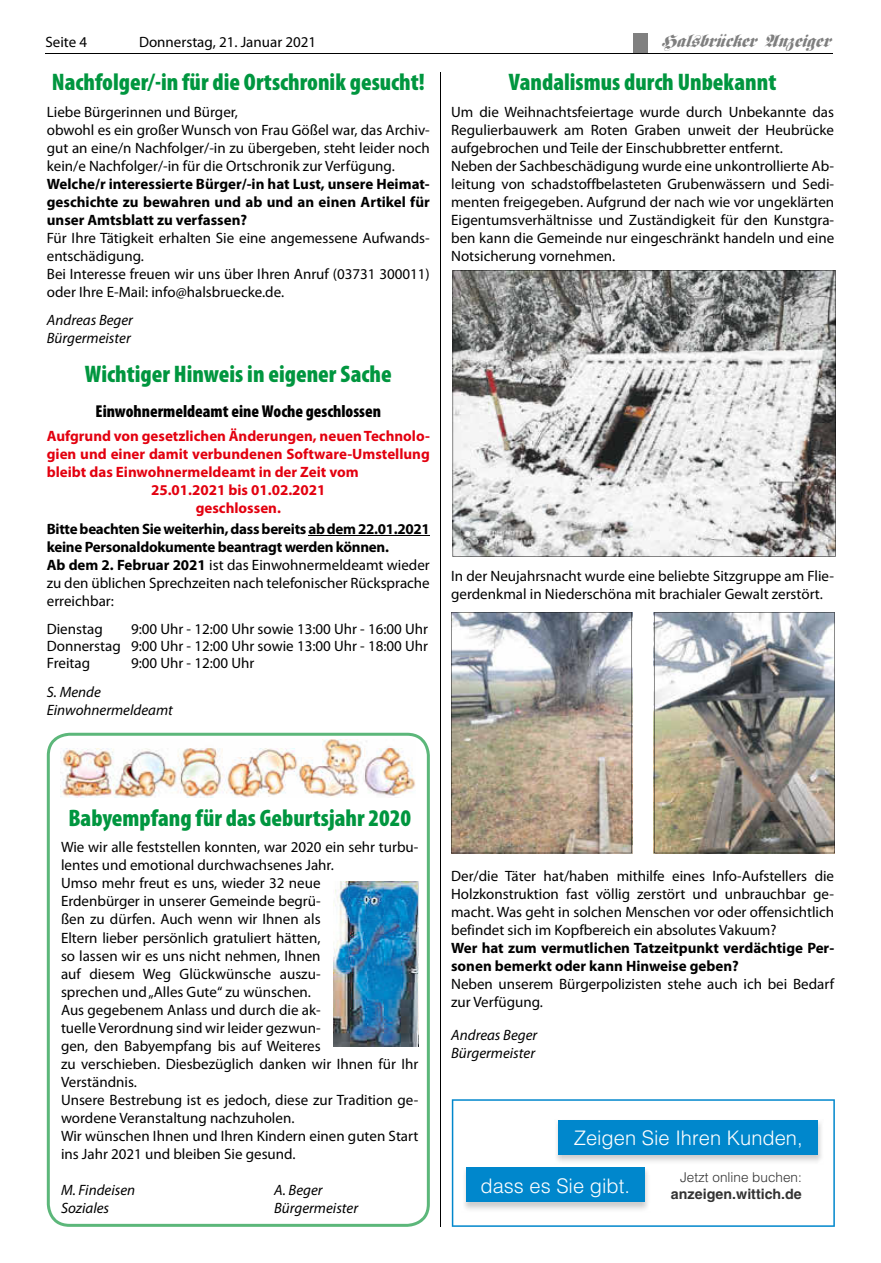
<style>
.page{position:relative;width:881px;height:1263px;background:#fff}
.page>*{position:absolute;margin:0;border:0;box-sizing:border-box;transform-origin:0 0}
.t1{font:900 condensed 24px "Myriad Pro";color:#00963f}
.t2{font:300 20.1px "Helvetica LT";color:#fff}
.t3{font:18px "TT3 A15 OI00";letter-spacing:-.005em;color:#7f7f7f}
.t4{font:900 condensed 17.25px "Myriad Pro";color:#000}
.t5{font:15px/18px "Myriad Pro Regular 4";color:#000}
.t6{font:700 15px/18px "Myriad Pro";letter-spacing:-.005em;color:#000}
.t7{font:700 15px "Myriad Pro";color:#e3000f}
.t8{font:italic 15px/18px "Myriad Pro";color:#000}
.t9{font:700 14.25px "Helvetica LT";color:#333}
.t10{font:300 13.5px "Helvetica LT";color:#333}
.t11{font:13.5px "Helvetica";letter-spacing:-.005em;color:#000}
.s1{font-family:"Myriad Pro";font-weight:700}
</style>
<div class="page">
<hr style="left:440px;top:72px;width:1px;height:1155px;background:#000">
<hr style="left:45px;top:53px;width:787px;height:1px;background:#000">
<div style="left:633px;top:33px;width:14px;height:20px;background:#808080"></div>
<svg style="left:452px;top:270px;width:383px;height:287px"></svg>
<hr style="left:308px;top:535px;width:121px;height:1px;background:#000">
<svg style="left:47px;top:733px;width:382px;height:494px"></svg>
<img style="left:333px;top:881px;width:85px;height:165px">
<img style="left:451px;top:612px;width:180px;height:241px">
<img style="left:653px;top:612px;width:181px;height:241px">
<svg style="left:451px;top:1099px;width:383px;height:128px"></svg>
<img style="left:553px;top:1119px;width:270px;height:45px">
<div style="left:558px;top:1119px;width:259px;height:35px;background:#0087cc"></div>
<img style="left:461px;top:1167px;width:189px;height:45px">
<div style="left:465px;top:1167px;width:179px;height:35px;background:#0087cc"></div>
<p class="t11" style="left:225px;top:35px;width:100px">13. August 2008</p>
<p class="t3" style="left:660px;top:35px;width:170px">Halsbrücker Anzeiger</p>
<h1 class="t1" style="left:508px;top:67px;width:269px">Vandalismus durch Unbekannt</h1>
<p class="t5" style="left:451px;top:103px;width:384px">Um die Weihnachtsfeiertage wurde durch Unbekannte das Regulierbauwerk am Roten Graben unweit der Heubrücke aufgebrochen und Teile der Einschubbretter entfernt.<br>Neben der Sachbeschädigung wurde eine unkontrollierte Ab&shy;leitung von schadstoffbelasteten Grubenwässern und Sedi&shy;menten freigegeben. Aufgrund der nach wie vor ungeklärten Eigentumsverhältnisse und Zuständigkeit für den Kunstgra&shy;ben kann die Gemeinde nur eingeschränkt handeln und eine Notsicherung vornehmen.</p>
<p class="t5" style="left:45px;top:33px;width:43px">Seite 4</p>
<p class="t5" style="left:139px;top:33px;width:179px">Donnerstag, 21. Januar 2021</p>
<h1 class="t1" style="left:52px;top:67px;width:374px">Nachfolger/-in für die Ortschronik gesucht!</h1>
<p class="t5" style="left:47px;top:103px;width:384px">Liebe Bürgerinnen und Bürger,<br>obwohl es ein großer Wunsch von Frau Gößel war, das Archiv&shy;gut an eine/n Nachfolger/-in zu übergeben, steht leider noch kein/e Nachfolger/-in für die Ortschronik zur Verfügung.</p>
<p class="t6" style="left:47px;top:174px;width:384px;text-align:justify">Welche/r interessierte Bürger/-in hat Lust, unsere Heimat&shy;geschichte zu bewahren und ab und an einen Artikel für unser Amtsblatt zu verfassen?</p>
<p class="t5" style="left:47px;top:229px;width:384px">Für Ihre Tätigkeit erhalten Sie eine angemessene Aufwands&shy;entschädigung.<br>Bei Interesse freuen wir uns über Ihren Anruf (03731 300011) oder Ihre E-Mail: info@halsbruecke.de.</p>
<p class="t8" style="left:47px;top:311px;width:88px">Andreas Beger<br>Bürgermeister</p>
<h1 class="t1" style="left:85px;top:358px;width:308px">Wichtiger Hinweis in eigener Sache</h1>
<p class="t4" style="left:95px;top:400px;width:287px">Einwohnermeldeamt eine Woche geschlossen</p>
<p class="t7" style="left:47px;top:426px;width:384px">Aufgrund von gesetzlichen Änderungen, neuen Technolo-</p>
<p class="t7" style="left:47px;top:444px;width:384px">gien und einer damit verbundenen Software-Umstellung</p>
<p class="t7" style="left:47px;top:462px;width:313px">bleibt das Einwohnermeldeamt in der Zeit vom</p>
<p class="t7" style="left:151px;top:480px;width:176px">25.01.2021 bis 01.02.2021</p>
<p class="t7" style="left:196px;top:498px;width:87px">geschlossen.</p>
<p class="t6" style="left:47px;top:519px;width:384px">Bitte beachten Sie weiterhin, dass bereits ab dem 22.01.2021 keine Personaldokumente beantragt werden können.</p>
<p class="t5" style="left:47px;top:556px;width:384px;text-align:justify"><span class="s1">Ab dem 2. Februar 2021</span> ist das Einwohnermeldeamt wieder zu den üblichen Sprechzeiten nach telefonischer Rücksprache erreichbar:</p>
<p class="t5" style="left:47px;top:619px;width:57px">Dienstag</p>
<p class="t5" style="left:451px;top:567px;width:384px">In der Neujahrsnacht wurde eine beliebte Sitzgruppe am Flie&shy;gerdenkmal in Niederschöna mit brachialer Gewalt zerstört.</p>
<p class="t5" style="left:47px;top:620px;width:382px;line-height:17.2px;text-align:justify;text-indent:84px">9:00 Uhr - 12:00 Uhr sowie 13:00 Uhr - 16:00 Uhr Donnerstag 9:00 Uhr - 12:00 Uhr sowie 13:00 Uhr - 18:00 Uhr Freitag</p>
<p class="t5" style="left:131px;top:654px;width:125px">9:00 Uhr - 12:00 Uhr</p>
<p class="t8" style="left:47px;top:682px;width:127px">S. Mende<br>Einwohnermeldeamt</p>
<h1 class="t1" style="left:68px;top:802px;width:344px">Babyempfang für das Geburtsjahr 2020</h1>
<p class="t5" style="left:61px;top:838px;width:359px">Wie wir alle feststellen konnten, war 2020 ein sehr turbu&shy;lentes und emotional durchwachsenes Jahr.<br>Umso mehr freut es uns, wieder 32 neue<br>Erdenbürger in unserer Gemeinde begrü-<br>ßen zu dürfen. Auch wenn wir Ihnen als<br>Eltern lieber persönlich gratuliert hätten,<br>so lassen wir es uns nicht nehmen, Ihnen<br>auf diesem Weg Glückwünsche auszu-<br>sprechen und „Alles Gute“ zu wünschen.<br>Aus gegebenem Anlass und durch die ak-<br>tuelle Verordnung sind wir leider gezwun-<br>gen, den Babyempfang bis auf Weiteres<br>zu verschieben. Diesbezüglich danken wir Ihnen für Ihr Verständnis.<br>Unsere Bestrebung ist es jedoch, diese zur Tradition ge&shy;wordene Veranstaltung nachzuholen.<br>Wir wünschen Ihnen und Ihren Kindern einen guten Start ins Jahr 2021 und bleiben Sie gesund.</p>
<p class="t8" style="left:61px;top:1180px;width:76px">M. Findeisen</p>
<p class="t8" style="left:274px;top:1180px;width:50px">A. Beger</p>
<p class="t8" style="left:61px;top:1198px;width:50px">Soziales</p>
<p class="t8" style="left:274px;top:1198px;width:85px">Bürgermeister</p>
<p class="t5" style="left:451px;top:867px;width:384px;text-align:justify">Der/die Täter hat/haben mithilfe eines Info-Aufstellers die Holzkonstruktion fast völlig zerstört und unbrauchbar ge&shy;macht. Was geht in solchen Menschen vor oder offensichtlich befindet sich im Kopfbereich ein absolutes Vakuum?</p>
<p class="t6" style="left:451px;top:938px;width:384px">Wer hat zum vermutlichen Tatzeitpunkt verdächtige Per&shy;sonen bemerkt oder kann Hinweise geben?</p>
<p class="t5" style="left:451px;top:975px;width:384px">Neben unserem Bürgerpolizisten stehe auch ich bei Bedarf zur Verfügung.</p>
<p class="t8" style="left:451px;top:1026px;width:88px">Andreas Beger<br>Bürgermeister</p>
<h2 class="t2" style="left:573px;top:1125px;width:230px">Zeigen Sie Ihren Kunden,</h2>
<h2 class="t2" style="left:480px;top:1173px;width:151px">dass es Sie gibt.</h2>
<p class="t10" style="left:680px;top:1168px;width:123px">Jetzt online buchen:</p>
<p class="t9" style="left:670px;top:1185px;width:132px">anzeigen.wittich.de</p>
</div>
